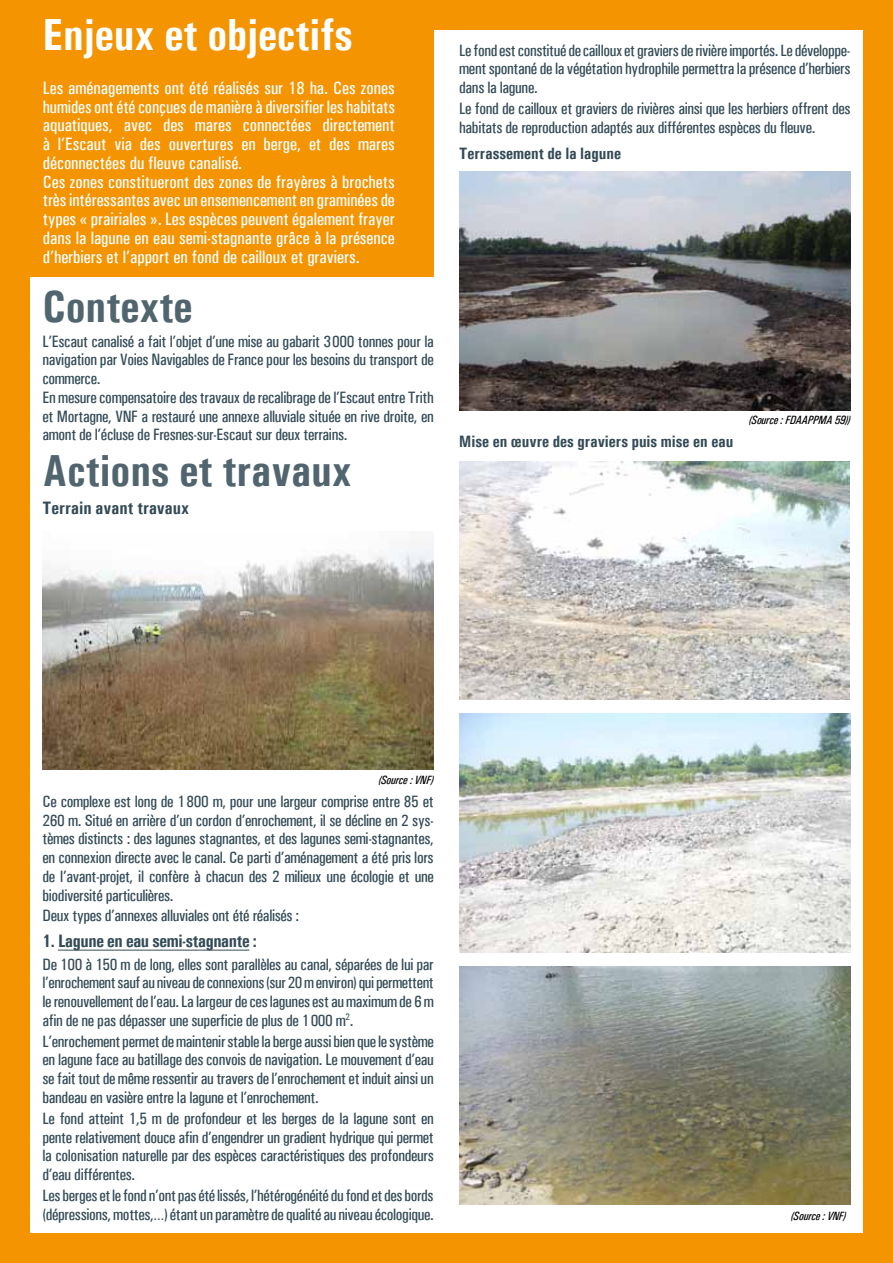
<style>
.page{position:relative;width:893px;height:1263px;background:#fff}
.page>*{position:absolute;margin:0;border:0;box-sizing:border-box;transform-origin:0 0}
.t1{font:700 45px "Univers Condensed";color:#51656f}
.t2{font:700 45px "Univers Condensed";color:#fff}
.t3{font:500 18px/18.8px "Univers Condensed";color:#fff}
.t4{font:700 18px "Univers Condensed";letter-spacing:-.02em;color:#344b57}
.t5{font:700 18px "Univers Condensed";color:#344b57}
.t6{font:500 16.5px/18.8px "Univers Condensed";letter-spacing:-.02em;color:#344b57;text-align:justify}
.t7{font:700 16.5px "Univers Condensed";color:#344b57}
.t8{font:italic 500 12px "Univers Condensed";letter-spacing:-.02em;color:#000}
</style>
<div class="page">
<div style="left:0;top:0;width:893px;height:1263px;border:30px solid #f39400"></div>
<div style="left:30px;top:25px;width:403px;height:251px;background:#f39400"></div>
<hr style="left:58px;top:950px;width:191px;height:1px;background:#344b57">
<img style="left:43px;top:531px;width:391px;height:239px">
<img style="left:459px;top:172px;width:391px;height:238px">
<img style="left:459px;top:461px;width:391px;height:238px">
<img style="left:459px;top:714px;width:391px;height:238px">
<img style="left:459px;top:966px;width:391px;height:238px">
<h1 class="t2" style="left:43px;top:7px;width:312px">Enjeux et objectifs</h1>
<p class="t3" style="left:43px;top:78px;width:354px">Les aménagements ont été réalisés sur 18 ha. Ces zones humides ont été conçues de manière à diversifier les habitats aquatiques, avec des mares connectées directement à l’Escaut via des ouvertures en berge, et des mares déconnectées du fleuve canalisé.<br>Ces zones constitueront des zones de frayères à brochets très intéressantes avec un ensemencement en graminées de types « prairiales ». Les espèces peuvent également frayer dans la lagune en eau semi-stagnante grâce à la présence d’herbiers et l’apport en fond de cailloux et graviers.</p>
<h1 class="t1" style="left:43px;top:279px;width:152px">Contexte</h1>
<p class="t6" style="left:43px;top:332px;width:393px;text-align:left">L’Escaut canalisé a fait l’objet d’une mise au gabarit 3000 tonnes pour la navigation par Voies Navigables de France pour les besoins du transport de commerce.<br>En mesure compensatoire des travaux de recalibrage de l’Escaut entre Trith et Mortagne, VNF a restauré une annexe alluviale située en rive droite, en amont de l’écluse de Fresnes-sur-Escaut sur deux terrains.</p>
<h1 class="t1" style="left:43px;top:444px;width:311px">Actions et travaux</h1>
<p class="t5" style="left:43px;top:497px;width:148px">Terrain avant travaux</p>
<p class="t6" style="left:459px;top:41px;width:393px">Le fond est constitué de cailloux et graviers de rivière importés. Le développe&shy;ment spontané de la végétation hydrophile permettra la présence d’herbiers dans la lagune.</p>
<p class="t6" style="left:459px;top:99px;width:393px">Le fond de cailloux et graviers de rivières ainsi que les herbiers offrent des habitats de reproduction adaptés aux différentes espèces du fleuve.</p>
<p class="t7" style="left:459px;top:143px;width:163px">Terrassement de la lagune</p>
<p class="t7" style="left:459px;top:432px;width:276px">Mise en œuvre des graviers puis mise en eau</p>
<p class="t8" style="left:749px;top:413px;width:103px">(Source : FDAAPPMA 59))</p>
<p class="t8" style="left:379px;top:773px;width:57px">(Source : VNF)</p>
<p class="t6" style="left:43px;top:792px;width:393px">Ce complexe est long de 1800 m, pour une largeur comprise entre 85 et 260 m. Situé en arrière d’un cordon d’enrochement, il se décline en 2 sys&shy;tèmes distincts : des lagunes stagnantes, et des lagunes semi-stagnantes, en connexion directe avec le canal. Ce parti d’aménagement a été pris lors de l’avant-projet, il confère à chacun des 2 milieux une écologie et une biodiversité particulières.</p>
<p class="t6" style="left:43px;top:906px;width:258px">Deux types d’annexes alluviales ont été réalisés :</p>
<p class="t4" style="left:43px;top:929px;width:216px">1. Lagune en eau semi-stagnante :</p>
<p class="t6" style="left:43px;top:954px;width:393px">De 100 à 150 m de long, elles sont parallèles au canal, séparées de lui par l’enrochement sauf au niveau de connexions (sur 20 m environ) qui permettent le renouvellement de l’eau. La largeur de ces lagunes est au maximum de 6m afin de ne pas dépasser une superficie de plus de 1000 m<sup>2</sup>.</p>
<p class="t6" style="left:43px;top:1032px;width:393px">L’enrochement permet de maintenir stable la berge aussi bien que le système en lagune face au batillage des convois de navigation. Le mouvement d’eau se fait tout de même ressentir au travers de l’enrochement et induit ainsi un bandeau en vasière entre la lagune et l’enrochement.</p>
<p class="t6" style="left:43px;top:1109px;width:393px">Le fond atteint 1,5 m de profondeur et les berges de la lagune sont en pente relativement douce afin d’engendrer un gradient hydrique qui permet la colonisation naturelle par des espèces caractéristiques des profondeurs d’eau différentes.</p>
<p class="t6" style="left:43px;top:1186px;width:393px">Les berges et le fond n’ont pas été lissés, l’hétérogénéité du fond et des bords (dépressions, mottes,…) étant un paramètre de qualité au niveau écologique.</p>
<p class="t8" style="left:791px;top:1209px;width:57px">(Source : VNF)</p>
</div>
